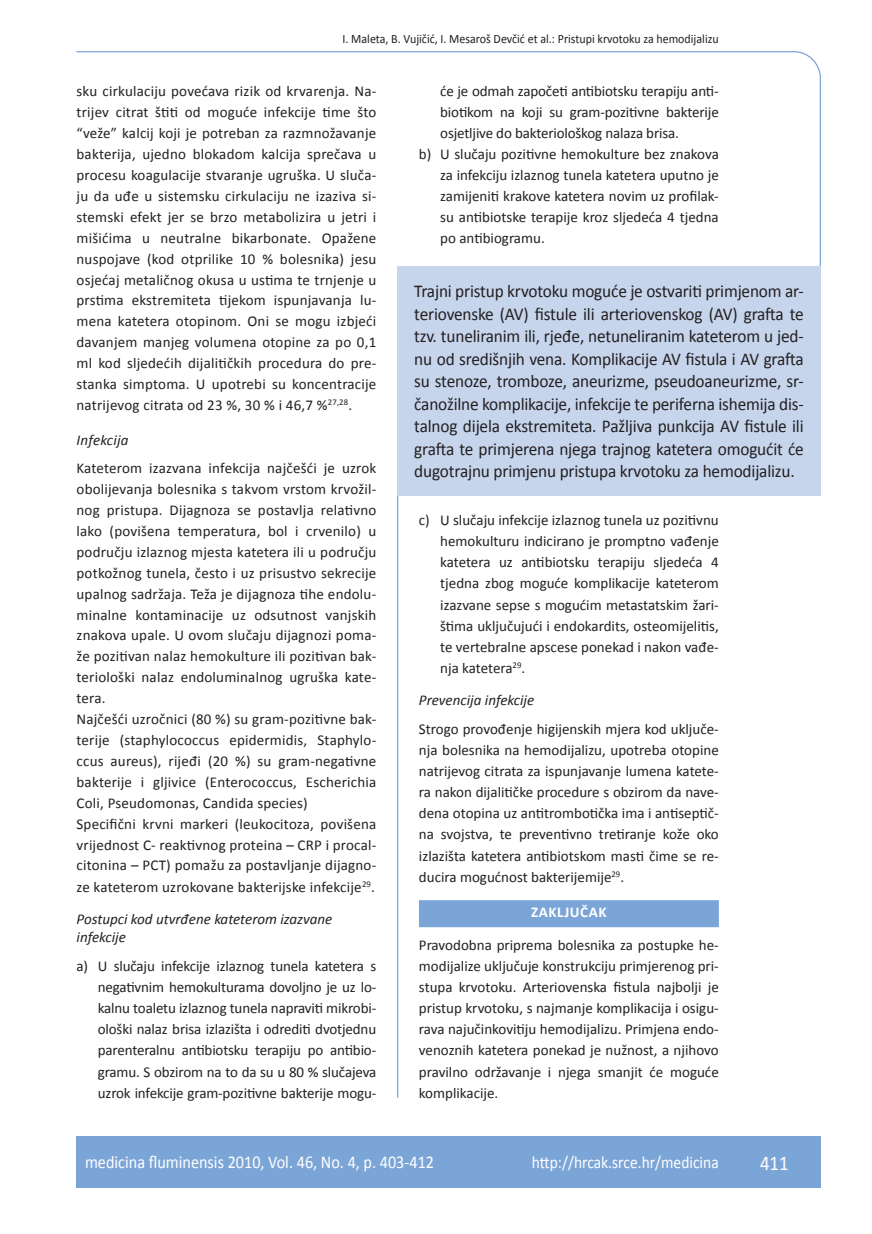
<style>
.page{position:relative;width:872px;height:1234px;background:#fff}
.page>*{position:absolute;margin:0;border:0;box-sizing:border-box;transform-origin:0 0}
.t1{font:21px "Calibri";color:#fff;scale:.9 1}
.t2{font:18px/22.5px "Calibri";letter-spacing:-.01em;color:#231f20;text-align:justify;scale:.96 1}
.t3{font:18px "Calibri";color:#fff;scale:.9 1}
.t4{font:17.25px "Calibri";color:#fff;scale:.9 1}
.t5{font:15px/20.9px "Calibri";letter-spacing:.01em;color:#231f20;text-align:justify}
.t6{font:15px "Calibri";letter-spacing:-.01em;color:#231f20}
.t7{font:italic 15px/18.1px "Calibri";color:#231f20}
.t8{font:700 15px "Calibri";letter-spacing:.04em;color:#fff}
.t9{font:12.75px "Calibri";color:#231f20;scale:.94 1}
</style>
<div class="page">
<svg style="left:76px;top:51px;width:745px;height:215px"></svg>
<hr style="left:397px;top:495px;width:1px;height:602px;background:#7ca5d7">
<div style="left:77px;top:1135px;width:744px;height:51px;background:#7ca5d7"></div>
<div style="left:397px;top:266px;width:424px;height:230px;background:#c6d5ec"></div>
<div style="left:419px;top:900px;width:300px;height:27px;background:#7ca5d7"></div>
<p class="t9" style="left:342px;top:30px;width:401px">I. Maleta, B. Vujičić, I. Mesaroš Devčić et al.: Pristupi krvotoku za hemodijalizu</p>
<p class="t5" style="left:77px;top:80px;width:301px">sku cirkulaciju povećava rizik od krvarenja. Na&shy;trijev citrat štiti od moguće infekcije time što “veže” kalcij koji je potreban za razmnožavanje bakterija, ujedno blokadom kalcija sprečava u procesu koagulacije stvaranje ugruška. U sluča&shy;ju da uđe u sistemsku cirkulaciju ne izaziva si&shy;stemski efekt jer se brzo metabolizira u jetri i mišićima u neutralne bikarbonate. Opažene nuspojave (kod otprilike 10 % bolesnika) jesu osjećaj metaličnog okusa u ustima te trnjenje u prstima ekstremiteta tijekom ispunjavanja lu&shy;mena katetera otopinom. Oni se mogu izbjeći davanjem manjeg volumena otopine za po 0,1 ml kod sljedećih dijalitičkih procedura do pre&shy;stanka simptoma. U upotrebi su koncentracije natrijevog citrata od 23 %, 30 % i 46,7 %<sup>27,28</sup>.</p>
<p class="t7" style="left:77px;top:430px;width:54px">Infekcija</p>
<p class="t5" style="left:77px;top:457px;width:301px;text-align:left">Kateterom izazvana infekcija najčešći je uzrok obolijevanja bolesnika s takvom vrstom krvožil&shy;nog pristupa. Dijagnoza se postavlja relativno lako (povišena temperatura, bol i crvenilo) u području izlaznog mjesta katetera ili u području potkožnog tunela, često i uz prisustvo sekrecije upalnog sadržaja. Teža je dijagnoza tihe endolu&shy;minalne kontaminacije uz odsutnost vanjskih znakova upale. U ovom slučaju dijagnozi poma&shy;že pozitivan nalaz hemokulture ili pozitivan bak&shy;teriološki nalaz endoluminalnog ugruška kate&shy;tera.<br>Najčešći uzročnici (80 %) su gram-pozitivne bak&shy;terije (staphylococcus epidermidis, Staphylo&shy;ccus aureus), rijeđi (20 %) su gram-negativne bakterije i gljivice (Enterococcus, Escherichia Coli, Pseudomonas, Candida species)<br>Specifični krvni markeri (leukocitoza, povišena vrijednost C- reaktivnog proteina – CRP i procal&shy;citonina – PCT) pomažu za postavljanje dijagno&shy;ze kateterom uzrokovane bakterijske infekcije<sup>29</sup>.</p>
<p class="t7" style="left:77px;top:909px;width:257px">Postupci kod utvrđene kateterom izazvane infekcije</p>
<p class="t5" style="left:98px;top:954px;width:280px;text-indent:-21px">a) U slučaju infekcije izlaznog tunela katetera s negativnim hemokulturama dovoljno je uz lo&shy;kalnu toaletu izlaznog tunela napraviti mikrobi&shy;ološki nalaz brisa izlazišta i odrediti dvotjednu parenteralnu antibiotsku terapiju po antibio&shy;gramu. S obzirom na to da su u 80 % slučajeva uzrok infekcije gram-pozitivne bakterije mogu-</p>
<p class="t6" style="left:440px;top:82px;width:280px">će je odmah započeti antibiotsku terapiju anti-</p>
<p class="t6" style="left:440px;top:103px;width:280px">biotikom na koji su gram-pozitivne bakterije</p>
<p class="t6" style="left:440px;top:124px;width:240px">osjetljive do bakteriološkog nalaza brisa.</p>
<p class="t5" style="left:419px;top:143px;width:301px">b) U slučaju pozitivne hemokulture bez znakova</p>
<p class="t5" style="left:440px;top:164px;width:280px">za infekciju izlaznog tunela katetera uputno je</p>
<p class="t5" style="left:440px;top:185px;width:280px">zamijeniti krakove katetera novim uz profilak-</p>
<p class="t5" style="left:440px;top:206px;width:280px">su antibiotske terapije kroz sljedeća 4 tjedna</p>
<p class="t5" style="left:440px;top:227px;width:106px">po antibiogramu.</p>
<p class="t2" style="left:414px;top:279px;width:407px">Trajni pristup krvotoku moguće je ostvariti primjenom ar&shy;teriovenske (AV) fistule ili arteriovenskog (AV) grafta te tzv. tuneliranim ili, rjeđe, netuneliranim kateterom u jed&shy;nu od središnjih vena. Komplikacije AV fistula i AV grafta su stenoze, tromboze, aneurizme, pseudoaneurizme, sr&shy;čanožilne komplikacije, infekcije te periferna ishemija dis&shy;talnog dijela ekstremiteta. Pažljiva punkcija AV fistule ili grafta te primjerena njega trajnog katetera omogućit će dugotrajnu primjenu pristupa krvotoku za hemodijalizu.</p>
<p class="t5" style="left:440px;top:508px;width:280px;text-indent:-21px">c) U slučaju infekcije izlaznog tunela uz pozitivnu hemokulturu indicirano je promptno vađenje katetera uz antibiotsku terapiju sljedeća 4 tjedna zbog moguće komplikacije kateterom izazvane sepse s mogućim metastatskim žari&shy;štima uključujući i endokardits, osteomijelitis, te vertebralne apscese ponekad i nakon vađe&shy;nja katetera<sup>29</sup>.</p>
<p class="t7" style="left:419px;top:690px;width:117px">Prevencija infekcije</p>
<p class="t5" style="left:419px;top:717px;width:301px">Strogo provođenje higijenskih mjera kod uključe&shy;nja bolesnika na hemodijalizu, upotreba otopine natrijevog citrata za ispunjavanje lumena katete&shy;ra nakon dijalitičke procedure s obzirom da nave&shy;dena otopina uz antitrombotička ima i antiseptič&shy;na svojstva, te preventivno tretiranje kože oko izlazišta katetera antibiotskom masti čime se re&shy;ducira mogućnost bakterijemije<sup>29</sup>.</p>
<p class="t8" style="left:531px;top:903px;width:76px">ZAKLJUČAK</p>
<p class="t5" style="left:419px;top:933px;width:301px">Pravodobna priprema bolesnika za postupke he&shy;modijalize uključuje konstrukciju primjerenog pri&shy;stupa krvotoku. Arteriovenska fistula najbolji je pristup krvotoku, s najmanje komplikacija i osigu&shy;rava najučinkovitiju hemodijalizu. Primjena endo&shy;venoznih katetera ponekad je nužnost, a njihovo pravilno održavanje i njega smanjit će moguće komplikacije.</p>
<p class="t3" style="left:85px;top:1150px;width:389px">medicina fluminensis 2010, Vol. 46, No. 4, p. 403-412</p>
<p class="t4" style="left:532px;top:1151px;width:209px">http://hrcak.srce.hr/medicina</p>
<h1 class="t1" style="left:760px;top:1149px;width:33px">411</h1>
</div>
